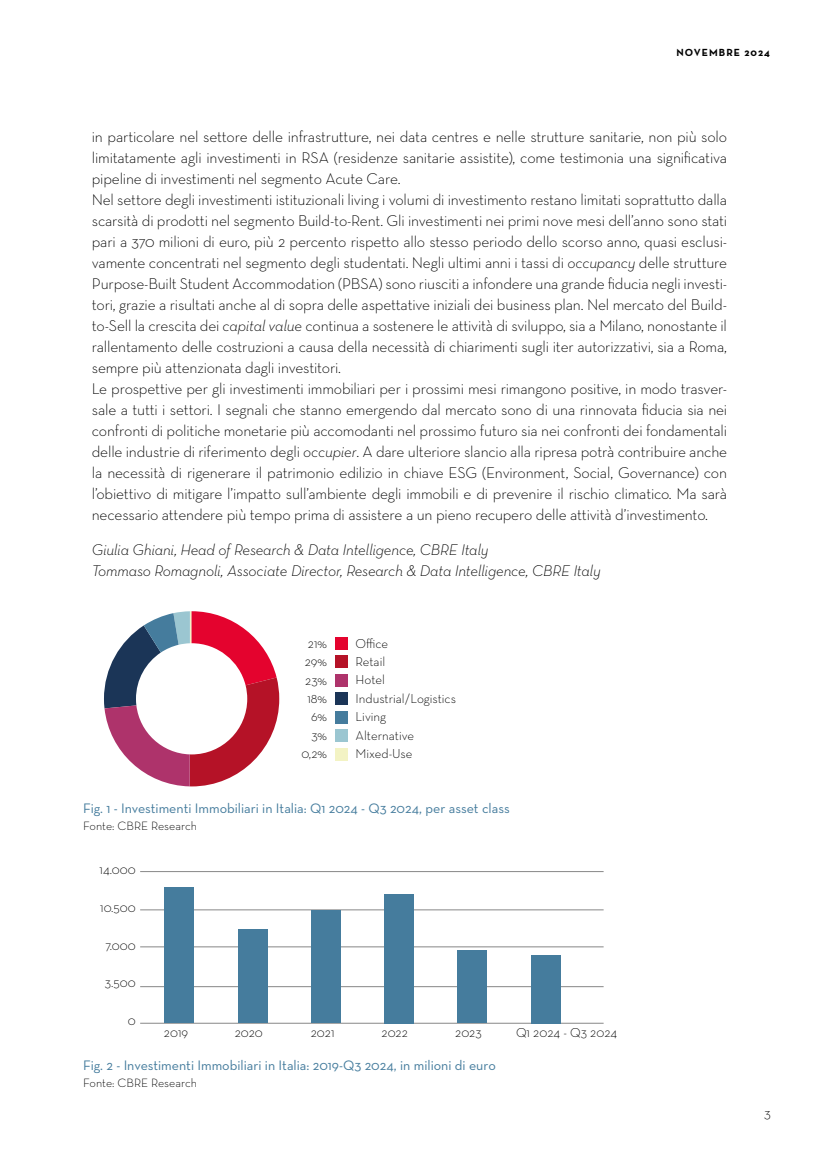
<style>
.page{position:relative;width:819px;height:1161px;background:#fff}
.page>*{position:absolute;margin:0;border:0;box-sizing:border-box;transform-origin:0 0}
.t1{font:300 15.75px/21px "Neutra Text";letter-spacing:-.01em;color:#000}
.t2{font:italic 300 15.75px/21px "Neutra Text";letter-spacing:-.01em;color:#000}
.t3{font:14px "Neutra Text";color:#457c9d}
.t4{font:300 14px "Neutra Text";color:#000}
.t5{font:300 13.12px/18.4px "Neutra Text";color:#000}
.t6{font:300 12.25px "Neutra Text";color:#000}
.t7{font:700 10.5px "Neutra Text";letter-spacing:.1em;color:#000}
.s1{font-style:italic}
</style>
<div class="page">
<svg style="left:104px;top:611px;width:175px;height:175px"></svg>
<div style="left:335px;top:637px;width:12px;height:13px;background:#e4032e"></div>
<div style="left:335px;top:656px;width:12px;height:12px;background:#b51227"></div>
<div style="left:335px;top:674px;width:12px;height:13px;background:#ae336b"></div>
<div style="left:335px;top:692px;width:12px;height:13px;background:#1b3557"></div>
<div style="left:335px;top:711px;width:12px;height:12px;background:#457c9d"></div>
<div style="left:335px;top:729px;width:12px;height:13px;background:#9bc6d1"></div>
<div style="left:335px;top:748px;width:12px;height:12px;background:#f3f3c4"></div>
<hr style="left:140px;top:871px;width:463px;height:1px;background:#878787">
<hr style="left:140px;top:909px;width:463px;height:1px;background:#878787">
<hr style="left:140px;top:946px;width:463px;height:1px;background:#878787">
<hr style="left:140px;top:986px;width:463px;height:1px;background:#878787">
<hr style="left:140px;top:1023px;width:463px;height:1px;background:#878787">
<div style="left:164px;top:887px;width:30px;height:136px;background:#457c9d"></div>
<div style="left:237px;top:929px;width:30px;height:94px;background:#457c9d"></div>
<div style="left:311px;top:910px;width:30px;height:113px;background:#457c9d"></div>
<div style="left:384px;top:894px;width:30px;height:129px;background:#457c9d"></div>
<div style="left:457px;top:950px;width:30px;height:73px;background:#457c9d"></div>
<div style="left:531px;top:955px;width:30px;height:68px;background:#457c9d"></div>
<p class="t7" style="left:676px;top:46px;width:95px">NOVEMBRE 2024</p>
<p class="t1" style="left:92px;top:126px;width:637px">in particolare nel settore delle infrastrutture, nei data centres e nelle strutture sanitarie, non più solo limitatamente agli investimenti in RSA (residenze sanitarie assistite), come testimonia una significativa pipeline di investimenti nel segmento Acute Care.<br>Nel settore degli investimenti istituzionali living i volumi di investimento restano limitati soprattutto dalla scarsità di prodotti nel segmento Build-to-Rent. Gli investimenti nei primi nove mesi dell’anno sono stati pari a 370 milioni di euro, più 2 percento rispetto allo stesso periodo dello scorso anno, quasi esclusi&shy;vamente concentrati nel segmento degli studentati. Negli ultimi anni i tassi di <span class="s1">occupancy</span> delle strutture Purpose-Built Student Accommodation (PBSA) sono riusciti a infondere una grande fiducia negli investi&shy;tori, grazie a risultati anche al di sopra delle aspettative iniziali dei business plan. Nel mercato del Build&shy;to-Sell la crescita dei <span class="s1">capital value</span> continua a sostenere le attività di sviluppo, sia a Milano, nonostante il rallentamento delle costruzioni a causa della necessità di chiarimenti sugli iter autorizzativi, sia a Roma, sempre più attenzionata dagli investitori.<br>Le prospettive per gli investimenti immobiliari per i prossimi mesi rimangono positive, in modo trasver&shy;sale a tutti i settori. I segnali che stanno emergendo dal mercato sono di una rinnovata fiducia sia nei confronti di politiche monetarie più accomodanti nel prossimo futuro sia nei confronti dei fondamentali delle industrie di riferimento degli <span class="s1">occupier</span>. A dare ulteriore slancio alla ripresa potrà contribuire anche la necessità di rigenerare il patrimonio edilizio in chiave ESG (Environment, Social, Governance) con l’obiettivo di mitigare l’impatto sull’ambiente degli immobili e di prevenire il rischio climatico. Ma sarà necessario attendere più tempo prima di assistere a un pieno recupero delle attività d’investimento.</p>
<p class="t2" style="left:92px;top:538px;width:510px">Giulia Ghiani, Head of Research &amp; Data Intelligence, CBRE Italy<br>Tommaso Romagnoli, Associate Director, Research &amp; Data Intelligence, CBRE Italy</p>
<p class="t5" style="left:301px;top:634px;width:27px;text-align:right">21%<br>29%<br>23%<br>18%<br>6%<br>3%<br>0,2%</p>
<p class="t5" style="left:355px;top:634px;width:102px">Office<br>Retail<br>Hotel<br>Industrial/Logistics<br>Living<br>Alternative<br>Mixed-Use</p>
<p class="t3" style="left:83px;top:800px;width:428px">Fig. 1 - Investimenti Immobiliari in Italia: Q1 2024 - Q3 2024, per asset class</p>
<p class="t6" style="left:83px;top:818px;width:115px">Fonte: CBRE Research</p>
<p class="t5" style="left:100px;top:860px;width:38px">14.000</p>
<p class="t5" style="left:100px;top:898px;width:37px">10.500</p>
<p class="t5" style="left:105px;top:935px;width:32px">7.000</p>
<p class="t5" style="left:105px;top:973px;width:32px">3.500</p>
<p class="t5" style="left:128px;top:1011px;width:9px">0</p>
<p class="t5" style="left:120px;top:1014px;width:26px">2019</p>
<p class="t5" style="left:164px;top:1022px;width:26px">2019</p>
<p class="t5" style="left:235px;top:1022px;width:30px">2020</p>
<p class="t5" style="left:311px;top:1022px;width:25px">2021</p>
<p class="t5" style="left:381px;top:1022px;width:28px">2022</p>
<p class="t5" style="left:455px;top:1022px;width:28px">2023</p>
<p class="t5" style="left:516px;top:1022px;width:103px">Q1 2024 - Q3 2024</p>
<p class="t3" style="left:83px;top:1057px;width:414px">Fig. 2 - Investimenti Immobiliari in Italia: 2019-Q3 2024, in milioni di euro</p>
<p class="t6" style="left:83px;top:1075px;width:115px">Fonte: CBRE Research</p>
<p class="t4" style="left:764px;top:1104px;width:8px">3</p>
</div>
